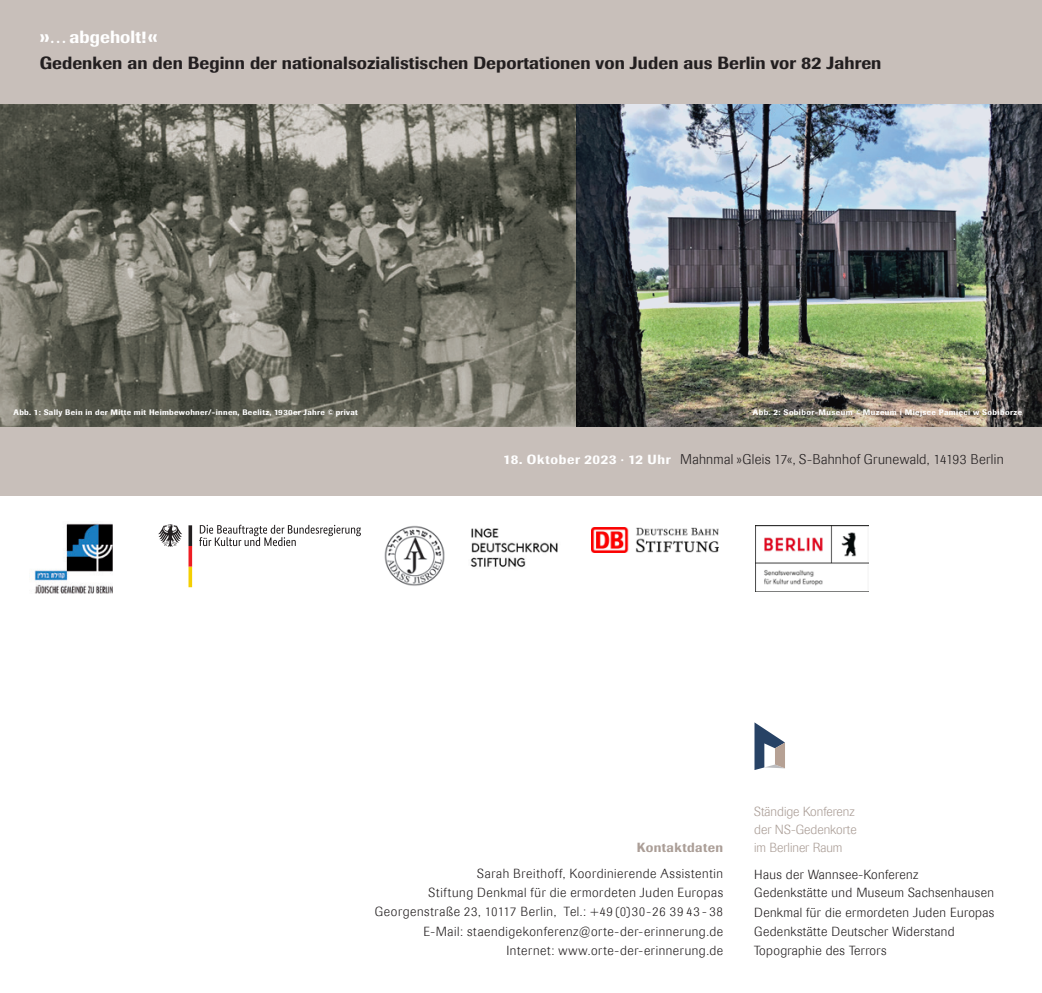
<style>
.page{position:relative;width:1042px;height:993px;background:#fff}
.page>*{position:absolute;margin:0;border:0;box-sizing:border-box;transform-origin:0 0}
.MainHead_Unive{font:500 17.5px/26.2px "Berthold Imago BQ";letter-spacing:.005em;color:#231f20}
.Teaser_Univers_6{font:300 14px "Imago";letter-spacing:.02em;color:#231f20}
.Title_Univers_67{font:300 13.12px/19.2px "Imago";letter-spacing:.04em;color:#231f20;text-align:right}
.t1{font:300 13.12px/18.4px "Imago";color:#ab9e97}
.Title_Univers_67-2{font:500 13.12px "Berthold Imago BQ";letter-spacing:.03em;color:#ab9e97}
.Kooperations-I{font:500 7.88px "Berthold Imago BQ";letter-spacing:.04em;color:#fff}
.s1{font-family:"ABC Normal";font-weight:700;font-size:19.25px;color:#fff}
.s2{color:#fff}
.s3{font-family:"Arial";font-weight:900}
.s4{font-family:"Berthold Imago BQ";font-weight:500;font-size:13.12px;color:#fff}
</style>
<div class="page">
<svg style="left:754px;top:722px;width:31px;height:47px"></svg>
<svg style="left:199px;top:524px;width:162px;height:22px"></svg>
<svg style="left:158px;top:524px;width:24px;height:22px"></svg>
<svg style="left:188px;top:525px;width:4px;height:62px"></svg>
<img style="left:34px;top:523px;width:79px;height:70px">
<img style="left:592px;top:527px;width:126px;height:25px">
<img style="left:755px;top:525px;width:113px;height:66px">
<img style="left:470px;top:528px;width:88px;height:39px">
<img style="left:384px;top:525px;width:61px;height:61px">
<div style="left:0;top:104px;width:1042px;height:391px;background:#c8bfba"></div>
<div style="left:0;top:0;width:1042px;height:105px;background:#c8bfba"></div>
<img style="left:0;top:105px;width:577px;height:321px">
<img style="left:577px;top:105px;width:465px;height:321px">
<p class="MainHead_Unive" style="left:40px;top:24px;width:843px"><span class="s1">»</span><span class="s2">… abgeholt!</span><span class="s1">«<br></span>Gedenken an den Beginn der nationalsozialistischen Deportationen von Juden aus Berlin vor 82 Jahren</p>
<p class="Kooperations-I" style="left:14px;top:408px;width:346px">Abb. 1: Sally Bein in der Mitte mit Heimbewohner/-innen, Beelitz, 1930er Jahre © privat</p>
<p class="Kooperations-I" style="left:753px;top:408px;width:271px">Abb. 2: Sobibor-Museum © Muzeum i Miejsce Pamie<span class="s3">˛</span>ci w Sobiborze</p>
<p class="Teaser_Univers_6" style="left:503px;top:451px;width:502px"><span class="s4">18. Oktober 2023 · 12 Uhr</span> Mahnmal »Gleis 17«, S-Bahnhof Grunewald, 14193 Berlin</p>
<p class="Title_Univers_67-2" style="left:637px;top:839px;width:88px">Kontaktdaten</p>
<p class="Title_Univers_67" style="left:375px;top:863px;width:350px">Sarah Breithoff, Koordinierende Assistentin<br>Stiftung Denkmal für die ermordeten Juden Europas Georgenstraße 23, 10117 Berlin, Tel.: +49(0)30-26 39 43 - 38<br>E-Mail: staendigekonferenz@orte-der-erinnerung.de Internet: www.orte-der-erinnerung.de</p>
<p class="t1" style="left:754px;top:801px;width:104px">Ständige Konferenz der NS-Gedenkorte im Berliner Raum</p>
<p class="Title_Univers_67" style="left:754px;top:864px;width:166px">Haus der Wannsee-Konferenz</p>
<p class="Title_Univers_67" style="left:754px;top:883px;width:241px">Gedenkstätte und Museum Sachsenhausen</p>
<p class="Title_Univers_67" style="left:754px;top:902px;width:242px">Denkmal für die ermordeten Juden Europas</p>
<p class="Title_Univers_67" style="left:754px;top:921px;width:202px">Gedenkstätte Deutscher Widerstand</p>
<p class="Title_Univers_67" style="left:754px;top:940px;width:134px">Topographie des Terrors</p>
</div>
